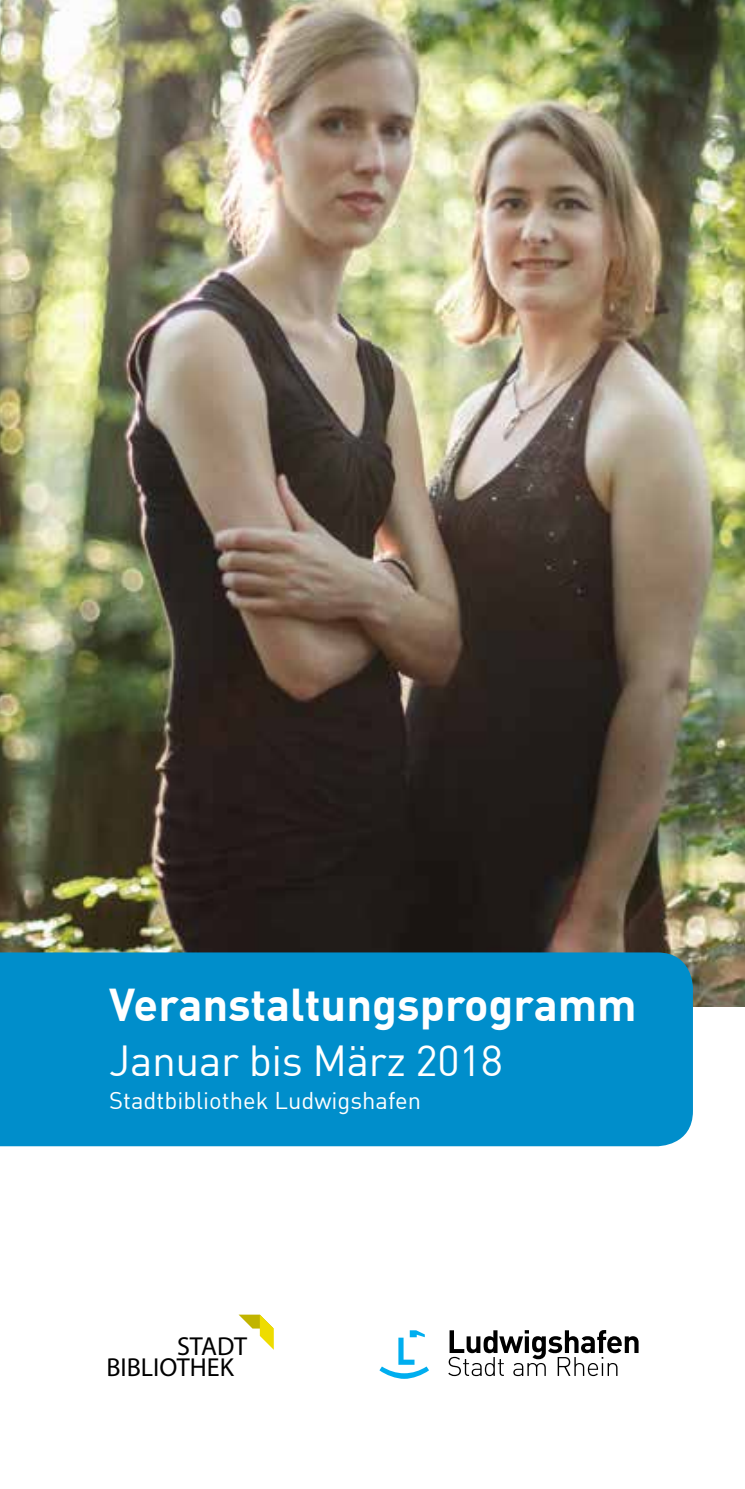
<style>
.page{position:relative;width:745px;height:1489px;background:#fff}
.page>*{position:absolute;margin:0;border:0;box-sizing:border-box;transform-origin:0 0}
.t1{font:700 45px "DIN Offc";color:#fff}
.t2{font:42.5px "DIN Offc";letter-spacing:-.01em;color:#fff}
.t3{font:500 26px/21px "FFDIN";color:#000}
.t4{font:23.75px "DIN Offc";color:#fff}
</style>
<div class="page">
<img style="left:0;top:0;width:744px;height:1006px">
<div style="left:0;top:952px;width:692px;height:194px;background:#008ecb"></div>
<svg style="left:448px;top:1330px;width:190px;height:45px"></svg>
<svg style="left:379px;top:1330px;width:50px;height:48px"></svg>
<svg style="left:238px;top:1314px;width:35px;height:35px"></svg>
<h1 class="t1" style="left:109px;top:975px;width:528px">Veranstaltungsprogramm</h1>
<h2 class="t2" style="left:109px;top:1033px;width:395px">Januar bis März 2018</h2>
<p class="t4" style="left:109px;top:1085px;width:313px">Stadtbibliothek Ludwigshafen</p>
<p class="t3" style="left:106px;top:1335px;width:142px;text-indent:71px">STADT<br>BIBLIOTHEK</p>
</div>
